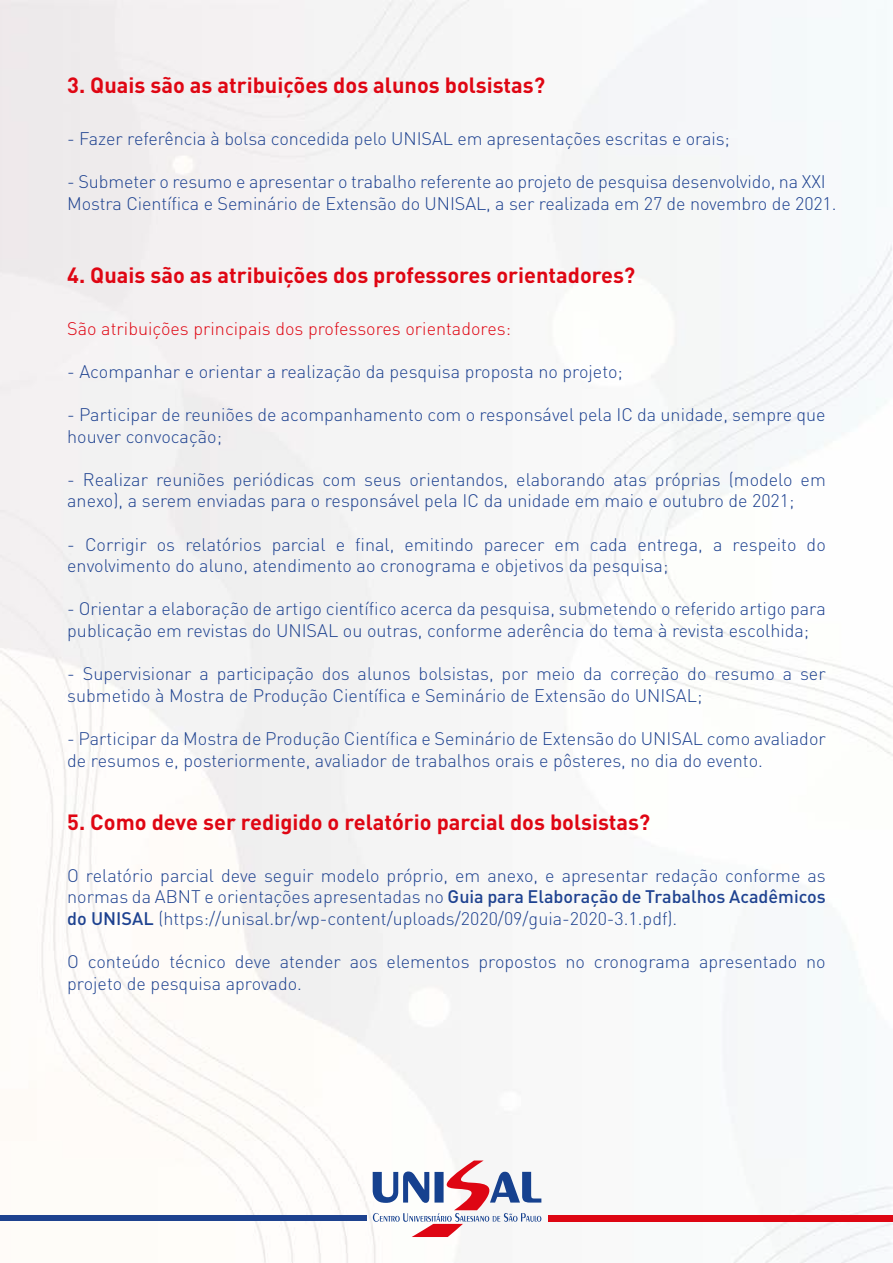
<style>
.page{position:relative;width:893px;height:1263px;background:#fff}
.page>*{position:absolute;margin:0;border:0;box-sizing:border-box;transform-origin:0 0}
.t1{font:700 21.75px "DIN Pro";color:#df0613}
.t2{font:300 18px/21.6px "DIN Pro";color:#1e4290}
.t3{font:300 18px "DIN Pro";color:#df0613}
.s1{font-weight:500}
</style>
<div class="page">
<img style="left:0;top:0;width:893px;height:1263px">
<div style="left:0;top:1216px;width:366px;height:5px;background:#1e428f"></div>
<svg style="left:373px;top:1160px;width:168px;height:77px"></svg>
<div style="left:549px;top:1216px;width:344px;height:6px;background:#de0613"></div>
<p class="t1" style="left:67px;top:71px;width:479px">3. Quais são as atribuições dos alunos bolsistas?</p>
<p class="t2" style="left:67px;top:127px;width:664px">- Fazer referência à bolsa concedida pelo UNISAL em apresentações escritas e orais;</p>
<p class="t2" style="left:67px;top:170px;width:771px">- Submeter o resumo e apresentar o trabalho referente ao projeto de pesquisa desenvolvido, na XXI<br>Mostra Científica e Seminário de Extensão do UNISAL, a ser realizada em 27 de novembro de 2021.</p>
<p class="t1" style="left:67px;top:261px;width:570px">4. Quais são as atribuições dos professores orientadores?</p>
<p class="t3" style="left:67px;top:316px;width:445px">São atribuições principais dos professores orientadores:</p>
<p class="t2" style="left:67px;top:360px;width:557px">- Acompanhar e orientar a realização da pesquisa proposta no projeto;</p>
<p class="t2" style="left:67px;top:403px;width:760px">- Participar de reuniões de acompanhamento com o responsável pela IC da unidade, sempre que houver convocação;</p>
<p class="t2" style="left:67px;top:468px;width:760px">- Realizar reuniões periódicas com seus orientandos, elaborando atas próprias (modelo em anexo), a serem enviadas para o responsável pela IC da unidade em maio e outubro de 2021;</p>
<p class="t2" style="left:67px;top:533px;width:760px">- Corrigir os relatórios parcial e final, emitindo parecer em cada entrega, a respeito do envolvimento do aluno, atendimento ao cronograma e objetivos da pesquisa;</p>
<p class="t2" style="left:67px;top:597px;width:760px">- Orientar a elaboração de artigo científico acerca da pesquisa, submetendo o referido artigo para publicação em revistas do UNISAL ou outras, conforme aderência do tema à revista escolhida;</p>
<p class="t2" style="left:67px;top:662px;width:760px">- Supervisionar a participação dos alunos bolsistas, por meio da correção do resumo a ser submetido à Mostra de Produção Científica e Seminário de Extensão do UNISAL;</p>
<p class="t2" style="left:67px;top:727px;width:760px">- Participar da Mostra de Produção Científica e Seminário de Extensão do UNISAL como avaliador de resumos e, posteriormente, avaliador de trabalhos orais e pôsteres, no dia do evento.</p>
<p class="t1" style="left:67px;top:808px;width:585px">5. Como deve ser redigido o relatório parcial dos bolsistas?</p>
<p class="t2" style="left:67px;top:863px;width:760px;text-align:justify">O relatório parcial deve seguir modelo próprio, em anexo, e apresentar redação conforme as normas da ABNT e orientações apresentadas no <span class="s1">Guia para Elaboração de Trabalhos Acadêmicos do UNISAL</span> (https://unisal.br/wp-content/uploads/2020/09/guia-2020-3.1.pdf).</p>
<p class="t2" style="left:67px;top:950px;width:760px">O conteúdo técnico deve atender aos elementos propostos no cronograma apresentado no projeto de pesquisa aprovado.</p>
</div>
